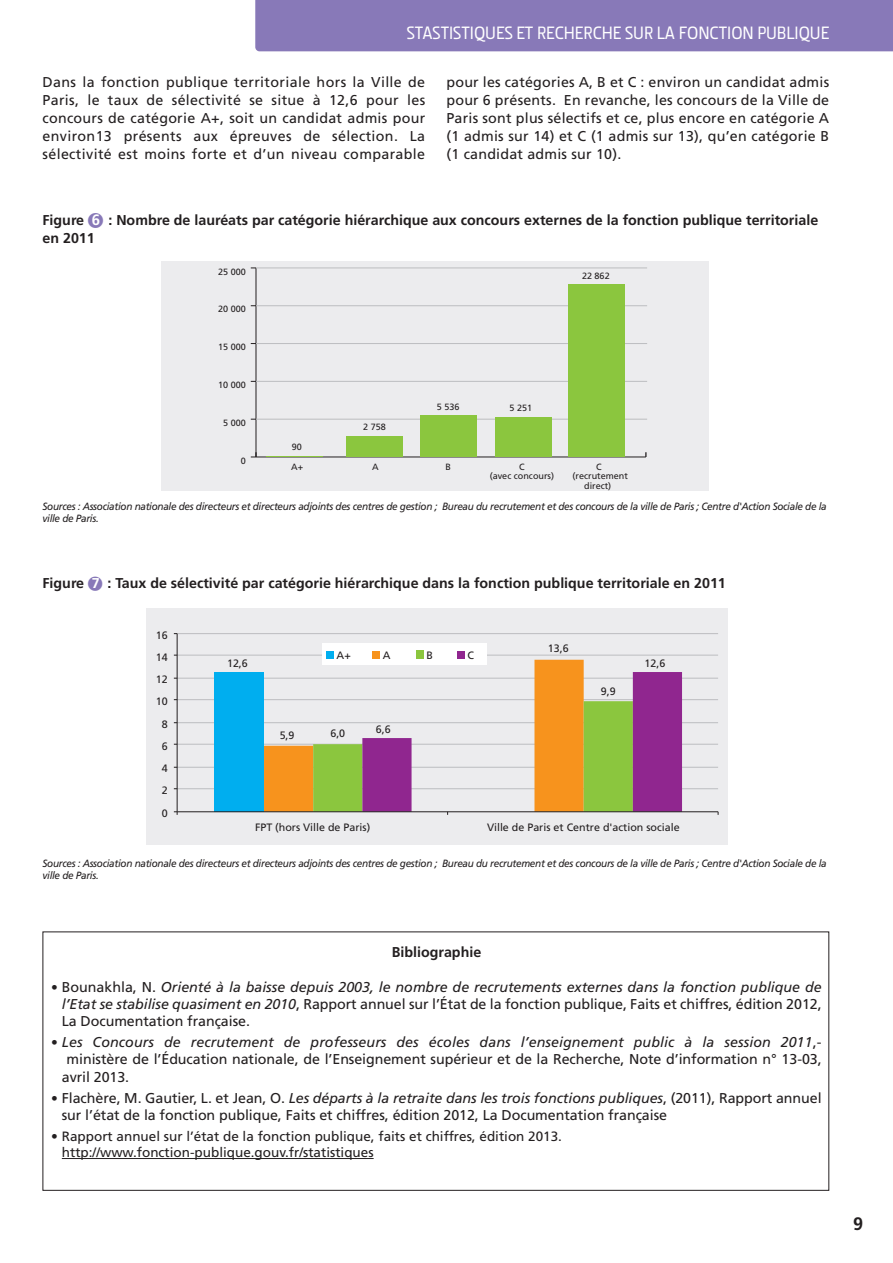
<style>
.page{position:relative;width:893px;height:1263px;background:#fff}
.page>*{position:absolute;margin:0;border:0;box-sizing:border-box;transform-origin:0 0}
.t1{font:500 18px "Section";color:#fff}
.t2{font:700 18px "Frutiger LT Std";color:#231f20}
.t3{font:14.25px/18px "Frutiger LT Std";letter-spacing:-.005em;color:#231f20;text-align:justify}
.t4{font:italic 14.25px/17.1px "Frutiger LT Std";letter-spacing:.005em;color:#231f20;text-align:justify}
.t5{font:700 14.25px/17.4px "Frutiger LT Std";color:#231f20}
.t6{font:13.5px/16.2px "Frutiger LT Std";color:#231f20}
.t7{font:10.65px "Frutiger LT Std";color:#231f20}
.t8{font:italic 10.5px/12.6px "Frutiger LT Std";letter-spacing:-.03em;color:#231f20;scale:.95 1}
.t9{font:9px/9px "Frutiger LT Std";color:#231f20;text-align:center}
.s1{color:#8879b8}
.s2{font-size:15px;color:#fff}
.s3{color:#fff}
.s4{font-style:normal;font-size:13.5px}
.s5{font-style:normal}
.s6{font-size:13.5px}
.s7{font-style:italic}
</style>
<div class="page">
<div style="left:43px;top:931px;width:786px;height:260px;border:1px solid #231f20"></div>
<div style="left:255px;top:0;width:638px;height:51px;background:#8879b8"></div>
<div style="left:161px;top:261px;width:547px;height:229px;background:#ececee"></div>
<hr style="left:256px;top:457px;width:390px;height:1px;background:#231f20">
<hr style="left:256px;top:268px;width:1px;height:189px;background:#231f20">
<hr style="left:256px;top:419px;width:391px;height:1px;background:#bcbdc0">
<hr style="left:256px;top:381px;width:391px;height:1px;background:#bcbdc0">
<hr style="left:256px;top:343px;width:391px;height:1px;background:#bcbdc0">
<hr style="left:256px;top:305px;width:391px;height:1px;background:#bcbdc0">
<hr style="left:256px;top:268px;width:391px;height:1px;background:#bcbdc0">
<svg style="left:251px;top:452px;width:6px;height:6px"></svg>
<div style="left:569px;top:284px;width:56px;height:173px;background:#8bc63e"></div>
<div style="left:495px;top:417px;width:56px;height:40px;background:#8bc63e"></div>
<div style="left:421px;top:415px;width:56px;height:42px;background:#8bc63e"></div>
<div style="left:346px;top:436px;width:56px;height:21px;background:#8bc63e"></div>
<hr style="left:266px;top:456px;width:57px;height:1px;background:#8bc63e">
<div style="left:146px;top:608px;width:581px;height:236px;background:#ececee"></div>
<hr style="left:177px;top:788px;width:541px;height:1px;background:#bcbdc0">
<hr style="left:177px;top:767px;width:541px;height:1px;background:#bcbdc0">
<hr style="left:177px;top:744px;width:541px;height:1px;background:#bcbdc0">
<hr style="left:177px;top:722px;width:541px;height:1px;background:#bcbdc0">
<hr style="left:177px;top:699px;width:541px;height:1px;background:#bcbdc0">
<hr style="left:177px;top:678px;width:541px;height:1px;background:#bcbdc0">
<hr style="left:177px;top:655px;width:541px;height:1px;background:#bcbdc0">
<hr style="left:177px;top:633px;width:541px;height:1px;background:#bcbdc0">
<div style="left:215px;top:672px;width:49px;height:140px;background:#00aeef"></div>
<svg style="left:264px;top:660px;width:320px;height:151px"></svg>
<hr style="left:177px;top:634px;width:1px;height:178px;background:#231f20">
<hr style="left:177px;top:811px;width:541px;height:1px;background:#231f20">
<svg style="left:174px;top:811px;width:4px;height:4px"></svg>
<svg style="left:313px;top:672px;width:369px;height:143px"></svg>
<div style="left:322px;top:643px;width:164px;height:22px;background:#fff"></div>
<div style="left:327px;top:651px;width:7px;height:8px;background:#00aeef"></div>
<div style="left:373px;top:651px;width:7px;height:8px;background:#f7931d"></div>
<div style="left:416px;top:650px;width:8px;height:9px;background:#8bc63e"></div>
<div style="left:457px;top:651px;width:7px;height:8px;background:#90268f"></div>
<hr style="left:62px;top:1158px;width:312px;height:1px;background:#231f20">
<p class="t1" style="left:407px;top:27px;width:424px">STASTISTIQUES ET RECHERCHE SUR LA FONCTION PUBLIQUE</p>
<p class="t3" style="left:43px;top:74px;width:384px">Dans la fonction publique territoriale hors la Ville de Paris, le taux de sélectivité se situe à 12,6 pour les concours de catégorie A+, soit un candidat admis pour environ13 présents aux épreuves de sélection. La sélectivité est moins forte et d’un niveau comparable</p>
<p class="t3" style="left:446px;top:74px;width:384px">pour les catégories A, B et C : environ un candidat admis pour 6 présents. En revanche, les concours de la Ville de Paris sont plus sélectifs et ce, plus encore en catégorie A (1 admis sur 14) et C (1 admis sur 13), qu’en catégorie B (1 candidat admis sur 10).</p>
<p class="t5" style="left:43px;top:213px;width:777px">Figure <span class="s1">■</span><span class="s2">6</span> : Nombre de lauréats par catégorie hiérarchique aux concours externes de la fonction publique territoriale en 2011</p>
<p class="t9" style="left:218px;top:268px;width:29px">25 000</p>
<p class="t9" style="left:218px;top:305px;width:29px">20 000</p>
<p class="t9" style="left:218px;top:343px;width:29px">15 000</p>
<p class="t9" style="left:218px;top:381px;width:29px">10 000</p>
<p class="t9" style="left:223px;top:419px;width:24px">5 000</p>
<p class="t9" style="left:241px;top:457px;width:7px">0</p>
<p class="t9" style="left:292px;top:443px;width:12px">90</p>
<p class="t9" style="left:363px;top:423px;width:24px">2 758</p>
<p class="t9" style="left:437px;top:403px;width:24px">5 536</p>
<p class="t9" style="left:510px;top:404px;width:24px">5 251</p>
<p class="t9" style="left:582px;top:272px;width:29px">22 862</p>
<p class="t9" style="left:291px;top:463px;width:13px">A+</p>
<p class="t9" style="left:372px;top:463px;width:8px">A</p>
<p class="t9" style="left:446px;top:463px;width:7px">B</p>
<p class="t9" style="left:490px;top:463px;width:66px">C<br>(avec concours)</p>
<p class="t9" style="left:573px;top:463px;width:57px">C (recrutement direct)</p>
<p class="t8" style="left:43px;top:501px;width:827px">Sources : Association nationale des directeurs et directeurs adjoints des centres de gestion ; Bureau du recrutement et des concours de la ville de Paris ; Centre d'Action Sociale de la ville de Paris.</p>
<p class="t5" style="left:43px;top:576px;width:685px">Figure <span class="s1">■</span><span class="s3">7</span> : Taux de sélectivité par catégorie hiérarchique dans la fonction publique territoriale en 2011</p>
<p class="t7" style="left:156px;top:630px;width:13px">16</p>
<p class="t7" style="left:156px;top:653px;width:13px">14</p>
<p class="t7" style="left:156px;top:675px;width:13px">12</p>
<p class="t7" style="left:156px;top:697px;width:13px">10</p>
<p class="t7" style="left:162px;top:720px;width:7px">8</p>
<p class="t7" style="left:162px;top:742px;width:7px">6</p>
<p class="t7" style="left:162px;top:764px;width:7px">4</p>
<p class="t7" style="left:162px;top:786px;width:7px">2</p>
<p class="t7" style="left:162px;top:809px;width:7px">0</p>
<p class="t7" style="left:227px;top:659px;width:22px">12,6</p>
<p class="t7" style="left:280px;top:731px;width:16px">5,9</p>
<p class="t7" style="left:337px;top:651px;width:16px">A+</p>
<p class="t7" style="left:383px;top:651px;width:9px">A</p>
<p class="t7" style="left:426px;top:651px;width:8px">B</p>
<p class="t7" style="left:467px;top:651px;width:8px">C</p>
<p class="t7" style="left:330px;top:729px;width:16px">6,0</p>
<p class="t7" style="left:376px;top:725px;width:16px">6,6</p>
<p class="t7" style="left:548px;top:644px;width:22px">13,6</p>
<p class="t7" style="left:601px;top:687px;width:16px">9,9</p>
<p class="t7" style="left:644px;top:659px;width:22px">12,6</p>
<p class="t7" style="left:255px;top:823px;width:117px">FPT (hors Ville de Paris)</p>
<p class="t7" style="left:487px;top:823px;width:194px">Ville de Paris et Centre d'action sociale</p>
<p class="t8" style="left:43px;top:857px;width:827px">Sources : Association nationale des directeurs et directeurs adjoints des centres de gestion ; Bureau du recrutement et des concours de la ville de Paris ; Centre d'Action Sociale de la ville de Paris.</p>
<p class="t5" style="left:392px;top:944px;width:91px">Bibliographie</p>
<p class="t4" style="left:62px;top:979px;width:761px;text-indent:-10px"><span class="s4">•</span> <span class="s5">Bounakhla, N.</span> Orienté à la baisse depuis 2003, le nombre de recrutements externes dans la fonction publique de l’Etat se stabilise quasiment en 2010<span class="s5">, Rapport annuel sur l’État de la fonction publique, Faits et chiffres, édition 2012, La Documentation française.</span></p>
<p class="t4" style="left:51px;top:1035px;width:772px"><span class="s4">•</span> Les Concours de recrutement de professeurs des écoles dans l’enseignement public à la session 2011<span class="s5">,-</span></p>
<p class="t3" style="left:67px;top:1051px;width:757px">ministère de l’Éducation nationale, de l’Enseignement supérieur et de la Recherche, Note d’information n° 13-03,</p>
<p class="t3" style="left:62px;top:1069px;width:69px">avril 2013.</p>
<p class="t3" style="left:62px;top:1090px;width:761px;line-height:17.1px;text-indent:-11px"><span class="s6">•</span> Flachère, M. Gautier, L. et Jean, O. <span class="s7">Les départs à la retraite dans les trois fonctions publiques</span>, (2011), Rapport annuel sur l’état de la fonction publique, Faits et chiffres, édition 2012, La Documentation française</p>
<p class="t6" style="left:62px;top:1129px;width:502px;text-indent:-11px">• Rapport annuel sur l’état de la fonction publique, faits et chiffres, édition 2013. http://www.fonction-publique.gouv.fr/statistiques</p>
<p class="t2" style="left:853px;top:1216px;width:12px">9</p>
</div>
